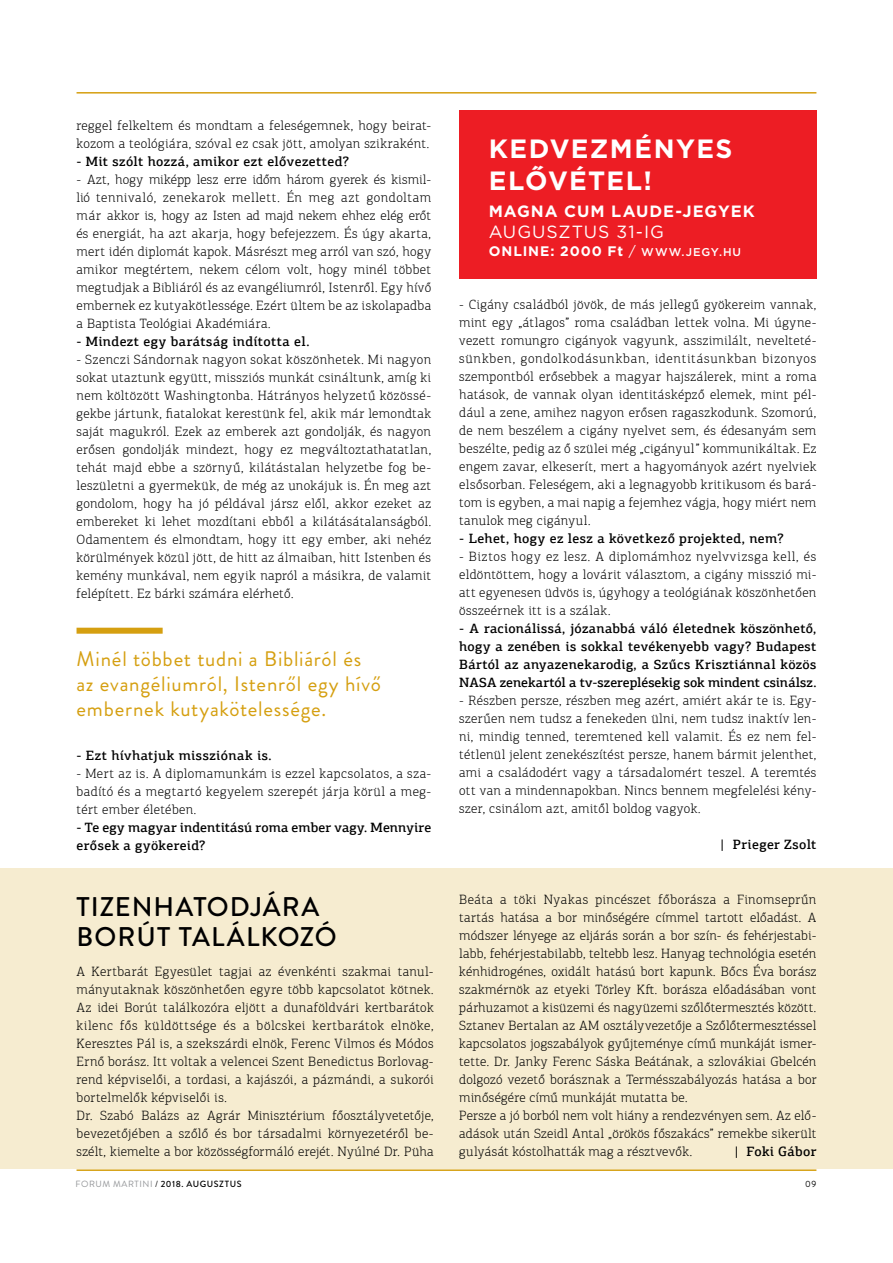
<style>
.page{position:relative;width:893px;height:1263px;background:#fff}
.page>*{position:absolute;margin:0;border:0;box-sizing:border-box;transform-origin:0 0}
.t1{font:500 27px/30px "Brandon Grotesque";letter-spacing:.04em;color:#000}
.t2{font:700 26.4px/31.7px "Gotham";letter-spacing:.055em;color:#fff}
.t3{font:21px/25.2px "Brandon Grotesque";letter-spacing:.035em;color:#d59f10}
.t4{font:17.55px "Gotham";letter-spacing:.05em;color:#fff}
.t5{font:700 16.35px "Gotham";letter-spacing:.06em;color:#fff}
.t6{font:700 13.8px "Gotham";letter-spacing:.07em;color:#fff}
.t7{font:300 13.5px/18px "PF Agora Slab Pro";letter-spacing:.025em;color:#000;text-align:justify}
.t8{font:500 13.5px/18px "PF Agora Slab Pro";letter-spacing:.02em;color:#000}
.t9{font:500 9px "Brandon Grotesque";letter-spacing:.06em;color:#000}
.t10{font:9px "Brandon Grotesque";color:#000}
.s1{font-weight:400}
.s2{font-weight:500;font-size:11.25px}
.s3{font-weight:400;color:#939598}
</style>
<div class="page">
<hr style="left:77px;top:92px;width:739px;height:2px;background:#d59f10">
<hr style="left:77px;top:1169px;width:739px;height:2px;background:#d59f10">
<div style="left:0;top:868px;width:893px;height:301px;background:#f6ecd0"></div>
<div style="left:459px;top:111px;width:357px;height:168px;background:#ed1d24"></div>
<div style="left:77px;top:628px;width:86px;height:6px;background:#d59f10"></div>
<p class="t7" style="left:77px;top:116px;width:356px">reggel felkeltem és mondtam a feleségemnek, hogy beirat&shy;kozom a teológiára, szóval ez csak jött, amolyan szikraként.</p>
<p class="t8" style="left:77px;top:152px;width:274px">- Mit szólt hozzá, amikor ezt elővezetted?</p>
<p class="t7" style="left:77px;top:170px;width:356px">- Azt, hogy miképp lesz erre időm három gyerek és kismil&shy;lió tennivaló, zenekarok mellett. Én meg azt gondoltam már akkor is, hogy az Isten ad majd nekem ehhez elég erőt és energiát, ha azt akarja, hogy befejezzem. És úgy akarta, mert idén diplomát kapok. Másrészt meg arról van szó, hogy amikor megtértem, nekem célom volt, hogy minél többet megtudjak a Bibliáról és az evangéliumról, Istenről. Egy hívő embernek ez kutyakötlessége. Ezért ültem be az iskolapadba a Baptista Teológiai Akadémiára.</p>
<p class="t8" style="left:77px;top:332px;width:234px">- Mindezt egy barátság indította el.</p>
<p class="t7" style="left:77px;top:350px;width:356px">- Szenczi Sándornak nagyon sokat köszönhetek. Mi nagyon sokat utaztunk együtt, missziós munkát csináltunk, amíg ki nem költözött Washingtonba. Hátrányos helyzetű közössé&shy;gekbe jártunk, fiatalokat kerestünk fel, akik már lemondtak saját magukról. Ezek az emberek azt gondolják, és nagyon erősen gondolják mindezt, hogy ez megváltoztathatatlan, tehát majd ebbe a szörnyű, kilátástalan helyzetbe fog be&shy;leszületni a gyermekük, de még az unokájuk is. Én meg azt gondolom, hogy ha jó példával jársz elől, akkor ezeket az embereket ki lehet mozdítani ebből a kilátásátalanságból.<br>Odamentem és elmondtam, hogy itt egy ember, aki nehéz körülmények közül jött, de hitt az álmaiban, hitt Istenben és kemény munkával, nem egyik napról a másikra, de valamit felépített. Ez bárki számára elérhető.</p>
<h3 class="t3" style="left:77px;top:646px;width:306px">Minél többet tudni a Bibliáról és az evangéliumról, Istenről egy hívő embernek kutyakötelessége.</h3>
<p class="t8" style="left:77px;top:746px;width:197px">- Ezt hívhatjuk missziónak is.</p>
<p class="t7" style="left:77px;top:764px;width:356px">- Mert az is. A diplomamunkám is ezzel kapcsolatos, a sza&shy;badító és a megtartó kegyelem szerepét járja körül a meg&shy;tért ember életében.</p>
<p class="t8" style="left:77px;top:818px;width:356px">- Te egy magyar indentitású roma ember vagy. Mennyire erősek a gyökereid?</p>
<h1 class="t1" style="left:77px;top:892px;width:262px">TIZENHATODJÁRA<br>BORÚT TALÁLKOZÓ</h1>
<p class="t7" style="left:77px;top:962px;width:359px;text-align:left">A Kertbarát Egyesület tagjai az évenkénti szakmai tanul&shy;mányutaknak köszönhetően egyre több kapcsolatot kötnek.<br>Az idei Borút találkozóra eljött a dunaföldvári kertbarátok kilenc fős küldöttsége és a bölcskei kertbarátok elnöke, Keresztes Pál is, a szekszárdi elnök, Ferenc Vilmos és Módos Ernő borász. Itt voltak a velencei Szent Benedictus Borlovag&shy;rend képviselői, a tordasi, a kajászói, a pázmándi, a sukorói bortelmelők képviselői is.<br>Dr. Szabó Balázs az Agrár Minisztérium főosztályvetetője, bevezetőjében a szőlő és bor társadalmi környezetéről be&shy;szélt, kiemelte a bor közösségformáló erejét. Nyúlné Dr. Püha</p>
<h2 class="t2" style="left:489px;top:133px;width:245px">KEDVEZMÉNYES<br>ELŐVÉTEL!</h2>
<p class="t5" style="left:489px;top:201px;width:268px">MAGNA CUM LAUDE-JEGYEK</p>
<p class="t4" style="left:489px;top:221px;width:177px">AUGUSZTUS 31-IG</p>
<p class="t6" style="left:489px;top:242px;width:254px">ONLINE: 2000 Ft <span class="s1">/</span> <span class="s2">WWW.JEGY.HU</span></p>
<p class="t7" style="left:459px;top:296px;width:359px">- Cigány családból jövök, de más jellegű gyökereim vannak, mint egy „átlagos” roma családban lettek volna. Mi úgyne&shy;vezett romungro cigányok vagyunk, asszimilált, nevelteté&shy;sünkben, gondolkodásunkban, identitásunkban bizonyos szempontból erősebbek a magyar hajszálerek, mint a roma hatások, de vannak olyan identitásképző elemek, mint pél&shy;dául a zene, amihez nagyon erősen ragaszkodunk. Szomorú, de nem beszélem a cigány nyelvet sem, és édesanyám sem beszélte, pedig az ő szülei még „cigányul” kommunikáltak. Ez engem zavar, elkeserít, mert a hagyományok azért nyelviek elsősorban. Feleségem, aki a legnagyobb kritikusom és bará&shy;tom is egyben, a mai napig a fejemhez vágja, hogy miért nem tanulok meg cigányul.</p>
<p class="t8" style="left:459px;top:530px;width:326px">- Lehet, hogy ez lesz a következő projekted, nem?</p>
<p class="t7" style="left:459px;top:548px;width:359px">- Biztos hogy ez lesz. A diplomámhoz nyelvvizsga kell, és eldöntöttem, hogy a lovárit választom, a cigány misszió mi&shy;att egyenesen üdvös is, úgyhogy a teológiának köszönhetően összeérnek itt is a szálak.</p>
<p class="t8" style="left:459px;top:620px;width:359px;text-align:justify">- A racionálissá, józanabbá váló életednek köszönhető, hogy a zenében is sokkal tevékenyebb vagy? Budapest Bártól az anyazenekarodig, a Szűcs Krisztiánnal közös NASA zenekartól a tv-szereplésekig sok mindent csinálsz.</p>
<p class="t7" style="left:459px;top:692px;width:359px">- Részben persze, részben meg azért, amiért akár te is. Egy&shy;szerűen nem tudsz a fenekeden ülni, nem tudsz inaktív len&shy;ni, mindig tenned, teremtened kell valamit. És ez nem fel&shy;tétlenül jelent zenekészítést persze, hanem bármit jelenthet, ami a családodért vagy a társadalomért teszel. A teremtés ott van a mindennapokban. Nincs bennem megfelelési kény&shy;szer, csinálom azt, amitől boldog vagyok.</p>
<p class="t8" style="left:721px;top:836px;width:97px">| Prieger Zsolt</p>
<p class="t7" style="left:459px;top:890px;width:359px;text-align:left">Beáta a töki Nyakas pincészet főborásza a Finomseprűn tartás hatása a bor minőségére címmel tartott előadást. A módszer lényege az eljárás során a bor szín- és fehérjestabi&shy;labb, fehérjestabilabb, teltebb lesz. Hanyag technológia esetén kénhidrogénes, oxidált hatású bort kapunk. Bőcs Éva borász szakmérnök az etyeki Törley Kft. borásza előadásában vont párhuzamot a kisüzemi és nagyüzemi szőlőtermesztés között.<br>Sztanev Bertalan az AM osztályvezetője a Szőlőtermesztéssel kapcsolatos jogszabályok gyűjteménye című munkáját ismer&shy;tette. Dr. Janky Ferenc Sáska Beátának, a szlovákiai Gbelcén dolgozó vezető borásznak a Termésszabályozás hatása a bor minőségére című munkáját mutatta be.<br>Persze a jó borból nem volt hiány a rendezvényen sem. Az elő&shy;adások után Szeidl Antal „örökös főszakács” remekbe sikerült gulyását kóstolhatták mag a résztvevők.</p>
<p class="t8" style="left:735px;top:1142px;width:83px">| Foki Gábor</p>
<p class="t9" style="left:76px;top:1177px;width:167px"><span class="s3">FORUM MARTINI</span> <span class="s1">/</span> 2018. AUGUSZTUS</p>
<p class="t10" style="left:805px;top:1177px;width:13px">09</p>
</div>
